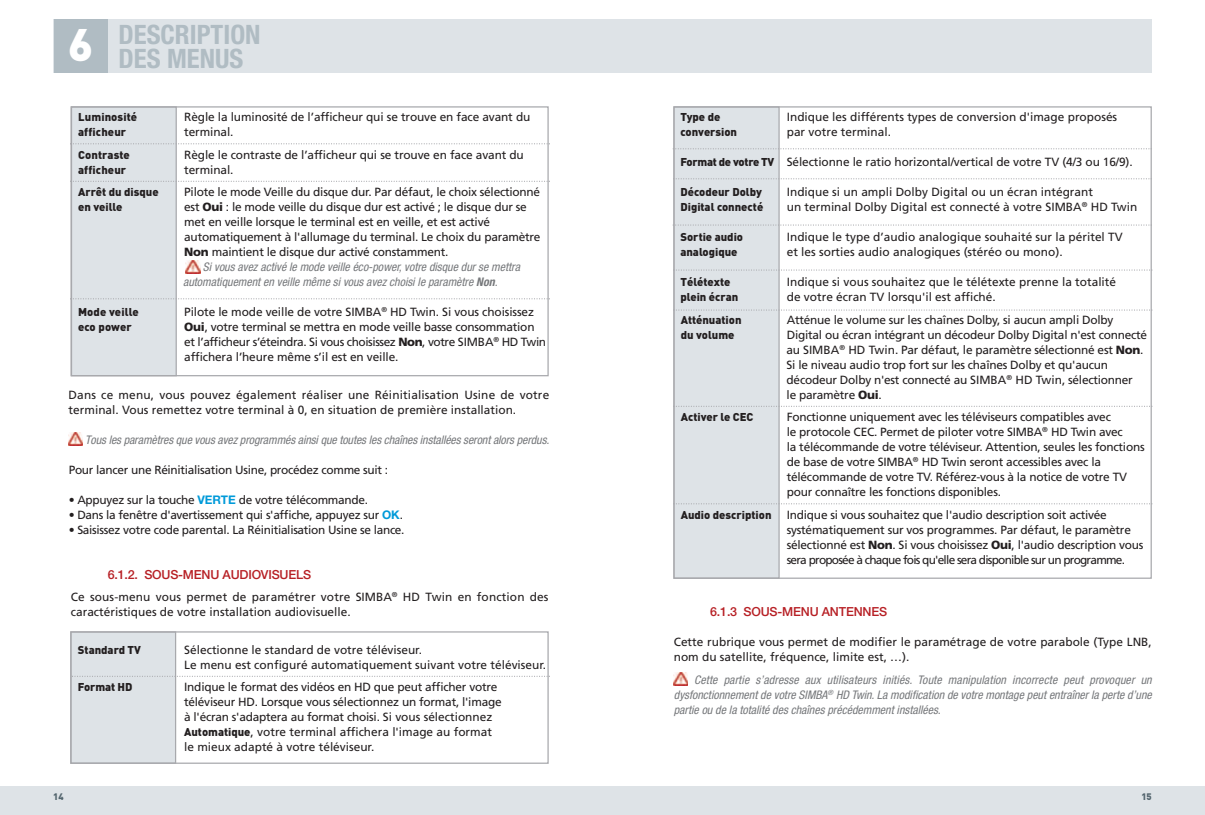
<style>
.page{position:relative;width:1205px;height:815px;background:#fff}
.page>*{position:absolute;margin:0;border:0;box-sizing:border-box;transform-origin:0 0}
.t1{font:900 45px "DIN";color:#fff}
.t2{font:700 condensed 26.75px/24.5px "Helvetica Neue LT Std";color:#b0bcc3}
.t3{font:500 12.5px "Helvetica Neue";letter-spacing:-.015em;color:#b72025}
.t4{font:11.88px/15px "Frutiger LT Std";letter-spacing:-.02em;color:#231f20}
.t5{font:11.88px/15px "Frutiger LT Std";color:#231f20}
.t6{font:italic condensed 11.88px/15px "Helvetica Neue LT Std";color:#76787b}
.t7{font:11.88px/15px "Frutiger LT Std";letter-spacing:.005em;color:#231f20}
.t8{font:900 11.25px "DIN";color:#231f20}
.t9{font:900 9.38px "DIN";color:#53656e}
.s1{font-weight:900}
.s2{font-weight:700}
.s3{font-family:"Helvetica Neue LT Std";font-weight:700;color:#009ad9}
.s4{font-family:"DIN";font-weight:900;font-size:11.25px}
</style>
<div class="page">
<div style="left:674px;top:108px;width:104px;height:470px;background:#dee3e7"></div>
<svg style="left:673px;top:148px;width:479px;height:1px"></svg>
<svg style="left:673px;top:178px;width:479px;height:1px"></svg>
<svg style="left:672px;top:224px;width:480px;height:2px"></svg>
<div style="left:71px;top:633px;width:104px;height:130px;background:#dee3e7"></div>
<div style="left:70px;top:631px;width:479px;height:133px;border:1px solid #a8a9ad"></div>
<div style="left:72px;top:108px;width:104px;height:267px;background:#dee3e7"></div>
<div style="left:71px;top:106px;width:478px;height:270px;border:1px solid #a8a9ad"></div>
<svg style="left:70px;top:143px;width:480px;height:1px"></svg>
<div style="left:602px;top:20px;width:550px;height:53px;background:#dee3e7"></div>
<div style="left:602px;top:787px;width:603px;height:28px;background:#dee3e7"></div>
<div style="left:53px;top:20px;width:549px;height:53px;background:#dee3e7"></div>
<div style="left:0;top:787px;width:602px;height:28px;background:#dee3e7"></div>
<img style="left:69px;top:433px;width:14px;height:12px">
<img style="left:186px;top:260px;width:14px;height:13px">
<div style="left:55px;top:20px;width:53px;height:53px;background:#b0bcc3"></div>
<svg style="left:673px;top:269px;width:479px;height:2px"></svg>
<svg style="left:72px;top:676px;width:478px;height:1px"></svg>
<svg style="left:70px;top:181px;width:480px;height:1px"></svg>
<svg style="left:70px;top:298px;width:480px;height:1px"></svg>
<svg style="left:673px;top:309px;width:479px;height:2px"></svg>
<svg style="left:673px;top:406px;width:479px;height:1px"></svg>
<img style="left:674px;top:673px;width:14px;height:12px">
<svg style="left:673px;top:503px;width:479px;height:1px"></svg>
<h1 class="t1" style="left:68px;top:19px;width:27px">6</h1>
<h2 class="t2" style="left:119px;top:24px;width:143px">DESCRIPTION<br>DES MENUS</h2>
<p class="t8" style="left:78px;top:111px;width:61px">Luminosité</p>
<p class="t4" style="left:184px;top:111px;width:348px">Règle la luminosité de l’afficheur qui se trouve en face avant du</p>
<p class="t8" style="left:78px;top:126px;width:50px">afficheur</p>
<p class="t4" style="left:184px;top:126px;width:51px">terminal.</p>
<p class="t8" style="left:78px;top:148px;width:53px">Contraste</p>
<p class="t4" style="left:184px;top:148px;width:341px">Règle le contraste de l’afficheur qui se trouve en face avant du</p>
<p class="t8" style="left:78px;top:163px;width:50px">afficheur</p>
<p class="t4" style="left:184px;top:163px;width:51px">terminal.</p>
<p class="t8" style="left:78px;top:186px;width:82px">Arrêt du disque</p>
<p class="t4" style="left:184px;top:186px;width:357px">Pilote le mode Veille du disque dur. Par défaut, le choix sélectionné</p>
<p class="t8" style="left:78px;top:201px;width:46px">en veille</p>
<p class="t4" style="left:184px;top:201px;width:358px">est <span class="s1">Oui</span> : le mode veille du disque dur est activé ; le disque dur se met en veille lorsque le terminal est en veille, et est activé automatiquement à l'allumage du terminal. Le choix du paramètre <span class="s1">Non</span> maintient le disque dur activé constamment.</p>
<p class="t6" style="left:183px;top:261px;width:338px;text-indent:20px">Si vous avez activé le mode veille éco-power, votre disque dur se mettra automatiquement en veille même si vous avez choisi le paramètre <span class="s2">Non</span>.</p>
<p class="t8" style="left:78px;top:306px;width:62px">Mode veille</p>
<p class="t4" style="left:184px;top:306px;width:351px">Pilote le mode veille de votre SIMBA<sup>®</sup> HD Twin. Si vous choisissez</p>
<p class="t8" style="left:78px;top:321px;width:55px">eco power</p>
<p class="t4" style="left:184px;top:321px;width:363px"><span class="s1">Oui</span>, votre terminal se mettra en mode veille basse consommation et l’afficheur s’éteindra. Si vous choisissez <span class="s1">Non</span>, votre SIMBA<sup>®</sup> HD Twin affichera l’heure même s’il est en veille.</p>
<p class="t7" style="left:69px;top:388px;width:482px">Dans ce menu, vous pouvez également réaliser une Réinitialisation Usine de votre terminal. Vous remettez votre terminal à 0, en situation de première installation.</p>
<p class="t6" style="left:85px;top:433px;width:466px">Tous les paramètres que vous avez programmés ainsi que toutes les chaînes installées seront alors perdus.</p>
<p class="t4" style="left:69px;top:463px;width:321px">Pour lancer une Réinitialisation Usine, procédez comme suit :</p>
<p class="t4" style="left:69px;top:493px;width:301px">• Appuyez sur la touche <span class="s3">VERTE</span> de votre télécommande.</p>
<p class="t4" style="left:69px;top:508px;width:336px">• Dans la fenêtre d'avertissement qui s'affiche, appuyez sur <span class="s3">OK</span>.</p>
<p class="t4" style="left:69px;top:523px;width:337px">• Saisissez votre code parental. La Réinitialisation Usine se lance.</p>
<p class="t3" style="left:108px;top:570px;width:205px">6.1.2. SOUS-MENU AUDIOVISUELS</p>
<p class="t5" style="left:71px;top:591px;width:479px">Ce sous-menu vous permet de paramétrer votre SIMBA<sup>®</sup> HD Twin en fonction des caractéristiques de votre installation audiovisuelle.</p>
<p class="t8" style="left:78px;top:643px;width:64px">Standard TV</p>
<p class="t5" style="left:184px;top:643px;width:363px">Sélectionne le standard de votre téléviseur.<br>Le menu est configuré automatiquement suivant votre téléviseur.</p>
<p class="t8" style="left:78px;top:681px;width:56px">Format HD</p>
<p class="t4" style="left:184px;top:681px;width:319px">Indique le format des vidéos en HD que peut afficher votre téléviseur HD. Lorsque vous sélectionnez un format, l'image à l'écran s'adaptera au format choisi. Si vous sélectionnez <span class="s4">Automatique</span>, votre terminal affichera l'image au format le mieux adapté à votre téléviseur.</p>
<p class="t9" style="left:53px;top:791px;width:12px">14</p>
<p class="t8" style="left:680px;top:111px;width:41px">Type de</p>
<p class="t5" style="left:787px;top:111px;width:332px">Indique les différents types de conversion d'image proposés</p>
<p class="t8" style="left:680px;top:126px;width:58px">conversion</p>
<p class="t5" style="left:787px;top:126px;width:106px">par votre terminal.</p>
<p class="t4" style="left:680px;top:156px;width:454px"><span class="s4">Format de votre TV</span> Sélectionne le ratio horizontal/vertical de votre TV (4/3 ou 16/9).</p>
<p class="t8" style="left:680px;top:186px;width:83px">Décodeur Dolby</p>
<p class="t5" style="left:787px;top:186px;width:308px">Indique si un ampli Dolby Digital ou un écran intégrant</p>
<p class="t8" style="left:680px;top:201px;width:84px">Digital connecté</p>
<p class="t5" style="left:787px;top:201px;width:352px">un terminal Dolby Digital est connecté à votre SIMBA<sup>®</sup> HD Twin</p>
<p class="t8" style="left:680px;top:231px;width:64px">Sortie audio</p>
<p class="t5" style="left:787px;top:231px;width:337px">Indique le type d’audio analogique souhaité sur la péritel TV</p>
<p class="t8" style="left:680px;top:246px;width:59px">analogique</p>
<p class="t5" style="left:787px;top:246px;width:277px">et les sorties audio analogiques (stéréo ou mono).</p>
<p class="t8" style="left:680px;top:276px;width:51px">Télétexte</p>
<p class="t5" style="left:787px;top:276px;width:331px">Indique si vous souhaitez que le télétexte prenne la totalité</p>
<p class="t8" style="left:680px;top:291px;width:59px">plein écran</p>
<p class="t5" style="left:787px;top:291px;width:210px">de votre écran TV lorsqu'il est affiché.</p>
<p class="t8" style="left:681px;top:313px;width:62px">Atténuation</p>
<p class="t4" style="left:787px;top:313px;width:328px">Atténue le volume sur les chaînes Dolby, si aucun ampli Dolby</p>
<p class="t8" style="left:681px;top:328px;width:55px">du volume</p>
<p class="t4" style="left:786px;top:328px;width:362px">Digital ou écran intégrant un décodeur Dolby Digital n'est connecté au SIMBA<sup>®</sup> HD Twin. Par défaut, le paramètre sélectionné est <span class="s1">Non</span>.<br>Si le niveau audio trop fort sur les chaînes Dolby et qu'aucun décodeur Dolby n'est connecté au SIMBA<sup>®</sup> HD Twin, sélectionner<br>le paramètre <span class="s1">Oui</span>.</p>
<p class="t8" style="left:681px;top:411px;width:74px">Activer le CEC</p>
<p class="t4" style="left:787px;top:411px;width:359px">Fonctionne uniquement avec les téléviseurs compatibles avec<br>le protocole CEC. Permet de piloter votre SIMBA<sup>®</sup> HD Twin avec<br>la télécommande de votre téléviseur. Attention, seules les fonctions de base de votre SIMBA<sup>®</sup> HD Twin seront accessibles avec la télécommande de votre TV. Référez-vous à la notice de votre TV pour connaître les fonctions disponibles.</p>
<p class="t8" style="left:681px;top:508px;width:92px">Audio description</p>
<p class="t4" style="left:787px;top:508px;width:358px">Indique si vous souhaitez que l'audio description soit activée systématiquement sur vos programmes. Par défaut, le paramètre sélectionné est <span class="s1">Non</span>. Si vous choisissez <span class="s1">Oui</span>, l'audio description vous sera proposée à chaque fois qu'elle sera disponible sur un programme.</p>
<p class="t3" style="left:710px;top:607px;width:178px">6.1.3 SOUS-MENU ANTENNES</p>
<p class="t5" style="left:674px;top:636px;width:479px">Cette rubrique vous permet de modifier le paramétrage de votre parabole (Type LNB, nom du satellite, fréquence, limite est, …).</p>
<p class="t6" style="left:674px;top:673px;width:479px;text-align:justify;text-indent:20px">Cette partie s’adresse aux utilisateurs initiés. Toute manipulation incorrecte peut provoquer un dysfonctionnement de votre SIMBA<sup>®</sup> HD Twin. La modification de votre montage peut entraîner la perte d’une partie ou de la totalité des chaînes précédemment installées.</p>
<p class="t9" style="left:1141px;top:791px;width:12px">15</p>
</div>
